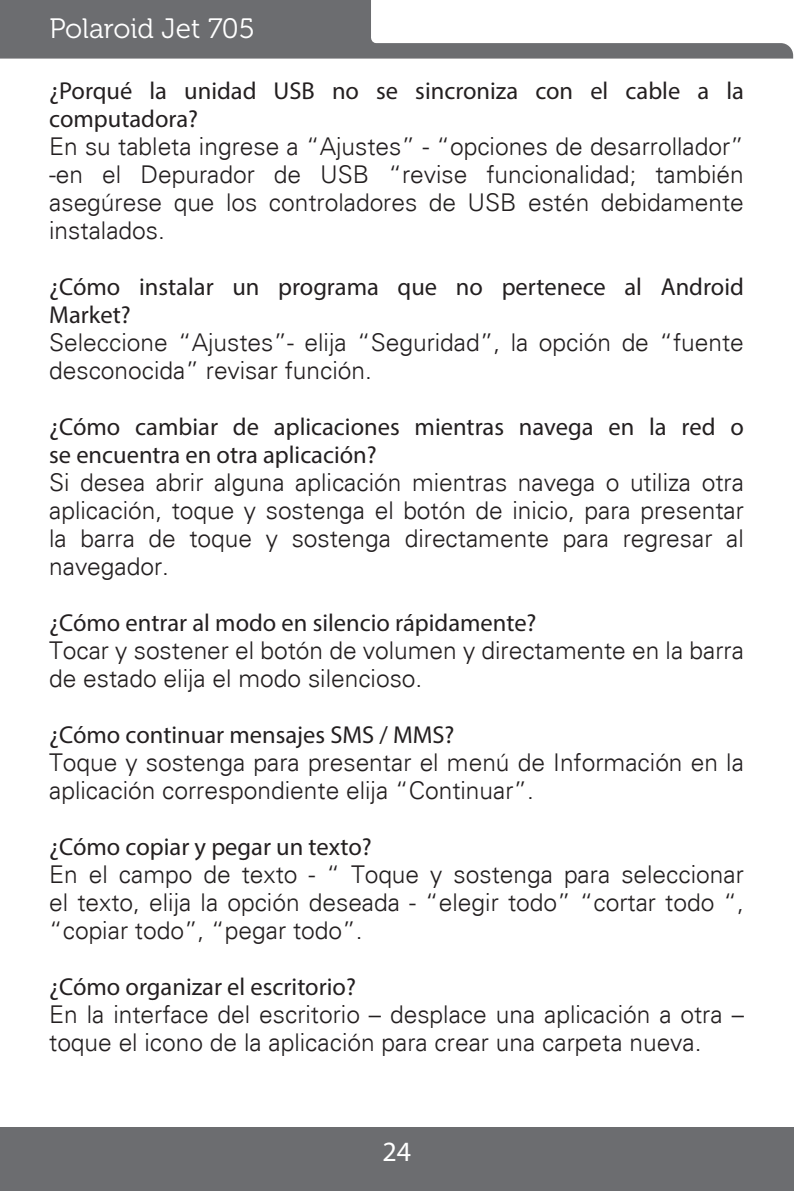
<style>
.page{position:relative;width:794px;height:1191px;background:#fff}
.page>*{position:absolute;margin:0;border:0;box-sizing:border-box;transform-origin:0 0}
.t1{font:28px "Museo 300";color:#fff}
.t2{font:28px "Myriad Pro";color:#fff}
.t3{font:300 24.5px/28px "Univers";color:#231f20}
.t4{font:24.5px/28px "Myriad Pro";color:#231f20}
</style>
<div class="page">
<div style="left:0;top:1127px;width:794px;height:64px;background:#6c6d70"></div>
<svg style="left:0;top:0;width:793px;height:59px;fill:#6c6d70"></svg>
<p class="t1" style="left:50px;top:14px;width:207px">Polaroid Jet 705</p>
<p class="t4" style="left:49px;top:76px;width:696px">¿Porqué la unidad USB no se sincroniza con el cable a la computadora?</p>
<p class="t3" style="left:49px;top:132px;width:696px;text-align:justify">En su tableta ingrese a “Ajustes” - “opciones de desarrollador” -en el Depurador de USB “revise funcionalidad; también asegúrese que los controladores de USB estén debidamente instalados.</p>
<p class="t4" style="left:49px;top:272px;width:696px">¿Cómo instalar un programa que no pertenece al Android<br>Market?</p>
<p class="t3" style="left:49px;top:328px;width:696px">Seleccione “Ajustes”- elija “Seguridad”, la opción de “fuente desconocida” revisar función.</p>
<p class="t4" style="left:49px;top:412px;width:696px">¿Cómo cambiar de aplicaciones mientras navega en la red o se encuentra en otra aplicación?</p>
<p class="t3" style="left:49px;top:468px;width:696px;text-align:justify">Si desea abrir alguna aplicación mientras navega o utiliza otra aplicación, toque y sostenga el botón de inicio, para presentar la barra de toque y sostenga directamente para regresar al navegador.</p>
<p class="t4" style="left:49px;top:608px;width:489px">¿Cómo entrar al modo en silencio rápidamente?</p>
<p class="t3" style="left:49px;top:636px;width:696px">Tocar y sostener el botón de volumen y directamente en la barra de estado elija el modo silencioso.</p>
<p class="t4" style="left:49px;top:720px;width:407px">¿Cómo continuar mensajes SMS / MMS?</p>
<p class="t3" style="left:49px;top:748px;width:696px">Toque y sostenga para presentar el menú de Información en la aplicación correspondiente elija “Continuar”.</p>
<p class="t4" style="left:49px;top:832px;width:324px">¿Cómo copiar y pegar un texto?</p>
<p class="t3" style="left:49px;top:860px;width:696px;text-align:justify">En el campo de texto - “ Toque y sostenga para seleccionar el texto, elija la opción deseada - “elegir todo” “cortar todo “, “copiar todo”, “pegar todo”.</p>
<p class="t4" style="left:49px;top:972px;width:308px">¿Cómo organizar el escritorio?</p>
<p class="t3" style="left:49px;top:1000px;width:696px">En la interface del escritorio – desplace una aplicación a otra – toque el icono de la aplicación para crear una carpeta nueva.</p>
<p class="t2" style="left:382px;top:1134px;width:30px">24</p>
</div>
